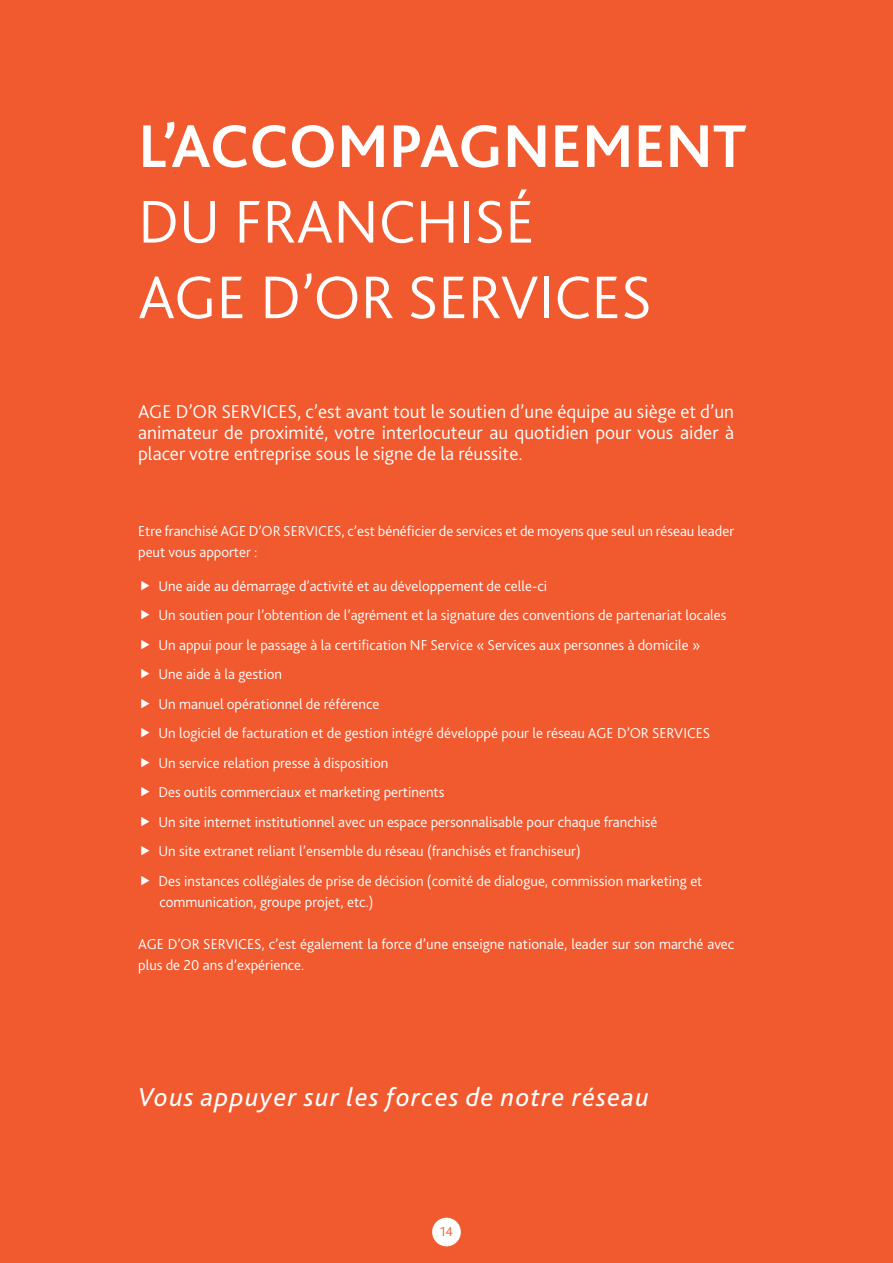
<style>
.page{position:relative;width:893px;height:1263px;background:#f1592f}
.page>*{position:absolute;margin:0;border:0;box-sizing:border-box;transform-origin:0 0}
.t1{font:300 63px/75.6px "Bliss 2";letter-spacing:.11em;color:#fff}
.t2{font:700 63px "Bliss 2";color:#fff}
.t3{font:italic 27px "Bliss 2";letter-spacing:.05em;color:#fff}
.t4{font:300 19.5px/21px "Bliss 2";color:#fff;text-align:justify}
.t5{font:300 15px/29.5px "Bliss 2";color:#fff}
.t6{font:300 13.5px "Bliss 2";color:#f1592f}
</style>
<div class="page">
<div style="left:432px;top:1218px;width:29px;height:28px;background:#fff;border-radius:50%"></div>
<h1 class="t2" style="left:138px;top:107px;width:73px">L’ACC</h1>
<h1 class="t2" style="left:289px;top:107px;width:459px">OMPAGNEMENT</h1>
<h1 class="t1" style="left:138px;top:184px;width:508px">du franchisé age d’or services</h1>
<h3 class="t4" style="left:138px;top:401px;width:597px">Age d’Or Services, c’est avant tout le soutien d’une équipe au siège et d’un animateur de proximité, votre interlocuteur au quotidien pour vous aider à placer votre entreprise sous le signe de la réussite.</h3>
<p class="t5" style="left:138px;top:520px;width:597px;line-height:21px">Etre franchisé Age d’Or Services, c’est bénéficier de services et de moyens que seul un réseau leader peut vous apporter :</p>
<p class="t5" style="left:158px;top:571px;width:570px">U ne aide au démarrage d’activité et au développement de celle-ci<br>U n soutien pour l’obtention de l’agrément et la signature des conventions de partenariat locales U n appui pour le passage à la certification NF Service « Services aux personnes à domicile »<br>U ne aide à la gestion<br>U n manuel opérationnel de référence<br>U n logiciel de facturation et de gestion intégré développé pour le réseau Age d’Or Services<br>U n service relation presse à disposition<br>Des outils commerciaux et marketing pertinents<br>U n site internet institutionnel avec un espace personnalisable pour chaque franchisé<br>U n site extranet reliant l’ensemble du réseau (franchisés et franchiseur)<br>Des instances collégiales de prise de décision (comité de dialogue, commission marketing et</p>
<p class="t5" style="left:159px;top:887px;width:216px">communication, groupe projet, etc.)</p>
<p class="t5" style="left:138px;top:933px;width:598px;line-height:21px">Age d’Or Services, c’est également la force d’une enseigne nationale, leader sur son marché avec plus de 20 ans d’expérience.</p>
<h2 class="t3" style="left:138px;top:1080px;width:512px">Vous appuyer sur les forces de notre réseau</h2>
<p class="t6" style="left:440px;top:1223px;width:14px">14</p>
</div>
